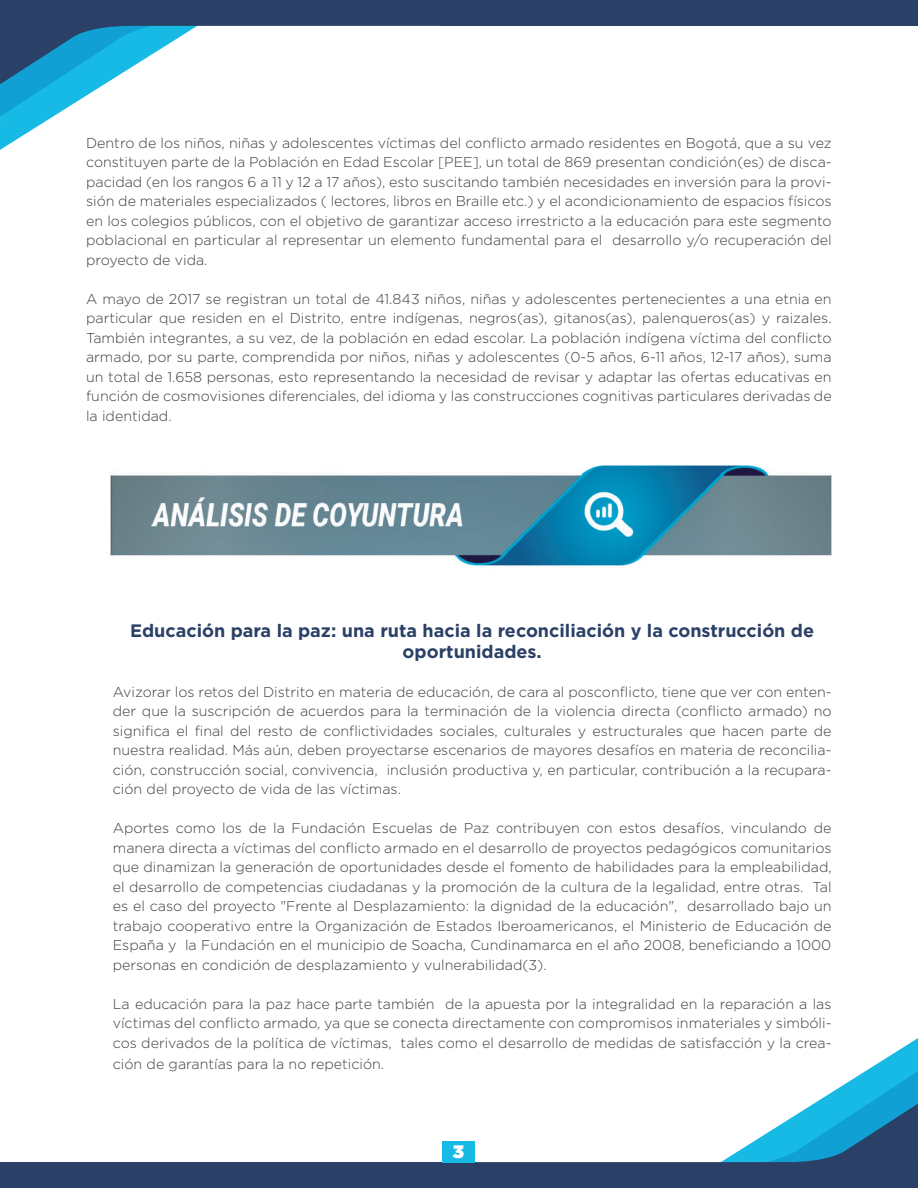
<style>
.page{position:relative;width:918px;height:1188px;background:#fff}
.page>*{position:absolute;margin:0;border:0;box-sizing:border-box;transform-origin:0 0}
.t1{font:700 18px/21px "Gotham";color:#2a4066;text-align:center}
.t2{font:18px "Gotham Ultra";color:#fff}
.t3{font:300 14.25px/19.5px "Gotham";color:#3e3e3f;text-align:justify}
</style>
<div class="page">
<svg style="left:0;top:0;width:441px;height:150px"></svg>
<div style="left:441px;top:0;width:477px;height:26px;background:#2a4066"></div>
<svg style="left:477px;top:1038px;width:441px;height:150px"></svg>
<div style="left:0;top:1162px;width:477px;height:26px;background:#2a4066"></div>
<img style="left:110px;top:465px;width:722px;height:101px">
<div style="left:442px;top:1141px;width:33px;height:21px;background:#17bae4"></div>
<p class="t3" style="left:86px;top:133px;width:747px">Dentro de los niños, niñas y adolescentes víctimas del conflicto armado residentes en Bogotá, que a su vez constituyen parte de la Población en Edad Escolar [PEE], un total de 869 presentan condición(es) de disca&shy;pacidad (en los rangos 6 a 11 y 12 a 17 años), esto suscitando también necesidades en inversión para la provi&shy;sión de materiales especializados ( lectores, libros en Braille etc.) y el acondicionamiento de espacios físicos en los colegios públicos, con el objetivo de garantizar acceso irrestricto a la educación para este segmento poblacional en particular al representar un elemento fundamental para el desarrollo y/o recuperación del proyecto de vida.</p>
<p class="t3" style="left:86px;top:289px;width:747px">A mayo de 2017 se registran un total de 41.843 niños, niñas y adolescentes pertenecientes a una etnia en particular que residen en el Distrito, entre indígenas, negros(as), gitanos(as), palenqueros(as) y raizales.<br>También integrantes, a su vez, de la población en edad escolar. La población indígena víctima del conflicto armado, por su parte, comprendida por niños, niñas y adolescentes (0-5 años, 6-11 años, 12-17 años), suma un total de 1.658 personas, esto representando la necesidad de revisar y adaptar las ofertas educativas en función de cosmovisiones diferenciales, del idioma y las construcciones cognitivas particulares derivadas de la identidad.</p>
<p class="t1" style="left:130px;top:620px;width:685px">Educación para la paz: una ruta hacia la reconciliación y la construcción de oportunidades.</p>
<p class="t3" style="left:113px;top:682px;width:720px">Avizorar los retos del Distrito en materia de educación, de cara al posconflicto, tiene que ver con enten&shy;der que la suscripción de acuerdos para la terminación de la violencia directa (conflicto armado) no significa el final del resto de conflictividades sociales, culturales y estructurales que hacen parte de nuestra realidad. Más aún, deben proyectarse escenarios de mayores desafíos en materia de reconcilia&shy;ción, construcción social, convivencia, inclusión productiva y, en particular, contribución a la recupara&shy;ción del proyecto de vida de las víctimas.</p>
<p class="t3" style="left:113px;top:818px;width:720px">Aportes como los de la Fundación Escuelas de Paz contribuyen con estos desafíos, vinculando de manera directa a víctimas del conflicto armado en el desarrollo de proyectos pedagógicos comunitarios que dinamizan la generación de oportunidades desde el fomento de habilidades para la empleabilidad, el desarrollo de competencias ciudadanas y la promoción de la cultura de la legalidad, entre otras. Tal es el caso del proyecto "Frente al Desplazamiento: la dignidad de la educación", desarrollado bajo un trabajo cooperativo entre la Organización de Estados Iberoamericanos, el Ministerio de Educación de España y la Fundación en el municipio de Soacha, Cundinamarca en el año 2008, beneficiando a 1000 personas en condición de desplazamiento y vulnerabilidad(3).</p>
<p class="t3" style="left:113px;top:994px;width:720px">La educación para la paz hace parte también de la apuesta por la integralidad en la reparación a las víctimas del conflicto armado, ya que se conecta directamente con compromisos inmateriales y simbóli&shy;cos derivados de la política de víctimas, tales como el desarrollo de medidas de satisfacción y la crea-</p>
<p class="t3" style="left:113px;top:1054px;width:273px">ción de garantías para la no repetición.</p>
<p class="t2" style="left:453px;top:1141px;width:13px">3</p>
</div>
